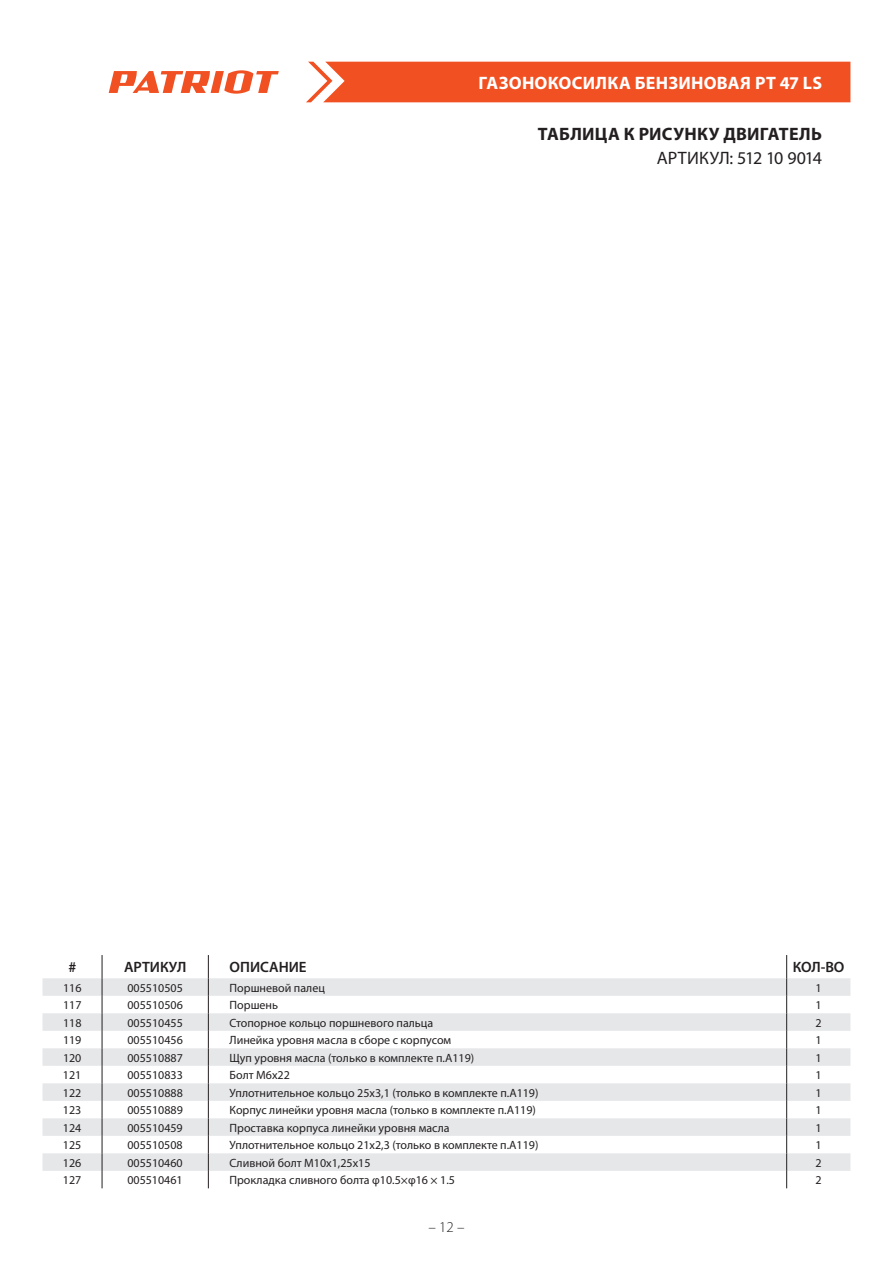
<style>
.page{position:relative;width:893px;height:1263px;background:#fff}
.page>*{position:absolute;margin:0;border:0;box-sizing:border-box;transform-origin:0 0}
.t1{font:700 18px "Myriad Pro";letter-spacing:.015em;color:#fff}
.t2{font:700 18px "Myriad Pro";letter-spacing:.015em;color:#231f20}
.t3{font:18px "Myriad Pro";letter-spacing:-.05em;color:#231f20}
.t4{font:600 15px "Myriad Pro";color:#231f20}
.t5{font:300 15px "Myriad Pro";color:#231f20}
.t6{font:12px "Myriad Pro";color:#231f20}
</style>
<div class="page">
<div style="left:306px;top:62px;width:544px;height:40px;background:#f15122"></div>
<svg style="left:109px;top:70px;width:170px;height:24px"></svg>
<svg style="left:43px;top:978px;width:807px;height:193px;fill:#e9eaeb"></svg>
<svg style="left:102px;top:955px;width:1px;height:233px"></svg>
<svg style="left:208px;top:955px;width:1px;height:233px"></svg>
<svg style="left:786px;top:955px;width:1px;height:233px"></svg>
<h1 class="t1" style="left:479px;top:71px;width:345px">газонокосилка бензиновая РТ 47 Ls</h1>
<h1 class="t2" style="left:538px;top:123px;width:286px">таблица к рисунку двигатель</h1>
<h1 class="t3" style="left:657px;top:147px;width:167px">АРТИКУЛ: 512 10 9014</h1>
<p class="t4" style="left:68px;top:958px;width:9px">#</p>
<p class="t4" style="left:124px;top:958px;width:64px">АРТИКУЛ</p>
<p class="t4" style="left:230px;top:958px;width:78px">ОПИСАНИЕ</p>
<p class="t4" style="left:793px;top:958px;width:53px">КОЛ-ВО</p>
<p class="t6" style="left:63px;top:980px;width:20px">116</p>
<p class="t6" style="left:127px;top:980px;width:57px">005510505</p>
<p class="t6" style="left:230px;top:980px;width:97px">Поршневой палец</p>
<p class="t6" style="left:815px;top:980px;width:8px">1</p>
<p class="t6" style="left:63px;top:998px;width:20px">117</p>
<p class="t6" style="left:127px;top:998px;width:57px">005510506</p>
<p class="t6" style="left:230px;top:998px;width:50px">Поршень</p>
<p class="t6" style="left:815px;top:998px;width:8px">1</p>
<p class="t6" style="left:63px;top:1015px;width:20px">118</p>
<p class="t6" style="left:127px;top:1015px;width:57px">005510455</p>
<p class="t6" style="left:230px;top:1015px;width:205px">Стопорное кольцо поршневого пальца</p>
<p class="t6" style="left:815px;top:1015px;width:8px">2</p>
<p class="t6" style="left:63px;top:1033px;width:20px">119</p>
<p class="t6" style="left:127px;top:1033px;width:57px">005510456</p>
<p class="t6" style="left:230px;top:1033px;width:223px">Линейка уровня масла в сборе с корпусом</p>
<p class="t6" style="left:815px;top:1033px;width:8px">1</p>
<p class="t6" style="left:63px;top:1050px;width:20px">120</p>
<p class="t6" style="left:127px;top:1050px;width:57px">005510887</p>
<p class="t6" style="left:230px;top:1050px;width:246px">Щуп уровня масла (только в комплекте п.А119)</p>
<p class="t6" style="left:815px;top:1050px;width:8px">1</p>
<p class="t6" style="left:63px;top:1068px;width:20px">121</p>
<p class="t6" style="left:127px;top:1068px;width:57px">005510833</p>
<p class="t6" style="left:230px;top:1068px;width:62px">Болт М6х22</p>
<p class="t6" style="left:815px;top:1068px;width:8px">1</p>
<p class="t6" style="left:63px;top:1085px;width:20px">122</p>
<p class="t6" style="left:127px;top:1085px;width:57px">005510888</p>
<p class="t6" style="left:230px;top:1085px;width:310px">Уплотнительное кольцо 25х3,1 (только в комплекте п.А119)</p>
<p class="t6" style="left:815px;top:1085px;width:8px">1</p>
<p class="t6" style="left:63px;top:1103px;width:20px">123</p>
<p class="t6" style="left:127px;top:1103px;width:57px">005510889</p>
<p class="t6" style="left:230px;top:1103px;width:308px">Корпус линейки уровня масла (только в комплекте п.А119)</p>
<p class="t6" style="left:815px;top:1103px;width:8px">1</p>
<p class="t6" style="left:63px;top:1120px;width:20px">124</p>
<p class="t6" style="left:127px;top:1120px;width:57px">005510459</p>
<p class="t6" style="left:230px;top:1120px;width:222px">Проставка корпуса линейки уровня масла</p>
<p class="t6" style="left:815px;top:1120px;width:8px">1</p>
<p class="t6" style="left:63px;top:1138px;width:20px">125</p>
<p class="t6" style="left:127px;top:1138px;width:57px">005510508</p>
<p class="t6" style="left:229px;top:1138px;width:310px">Уплотнительное кольцо 21х2,3 (только в комплекте п.А119)</p>
<p class="t6" style="left:815px;top:1138px;width:8px">1</p>
<p class="t6" style="left:63px;top:1155px;width:20px">126</p>
<p class="t6" style="left:127px;top:1155px;width:57px">005510460</p>
<p class="t6" style="left:229px;top:1155px;width:143px">Сливной болт М10х1,25х15</p>
<p class="t6" style="left:815px;top:1155px;width:8px">2</p>
<p class="t6" style="left:63px;top:1173px;width:20px">127</p>
<p class="t6" style="left:127px;top:1173px;width:57px">005510461</p>
<p class="t6" style="left:229px;top:1173px;width:227px">Прокладка сливного болта φ10.5×φ16 × 1.5</p>
<p class="t6" style="left:815px;top:1173px;width:8px">2</p>
<p class="t5" style="left:428px;top:1218px;width:38px">– 12 –</p>
</div>
